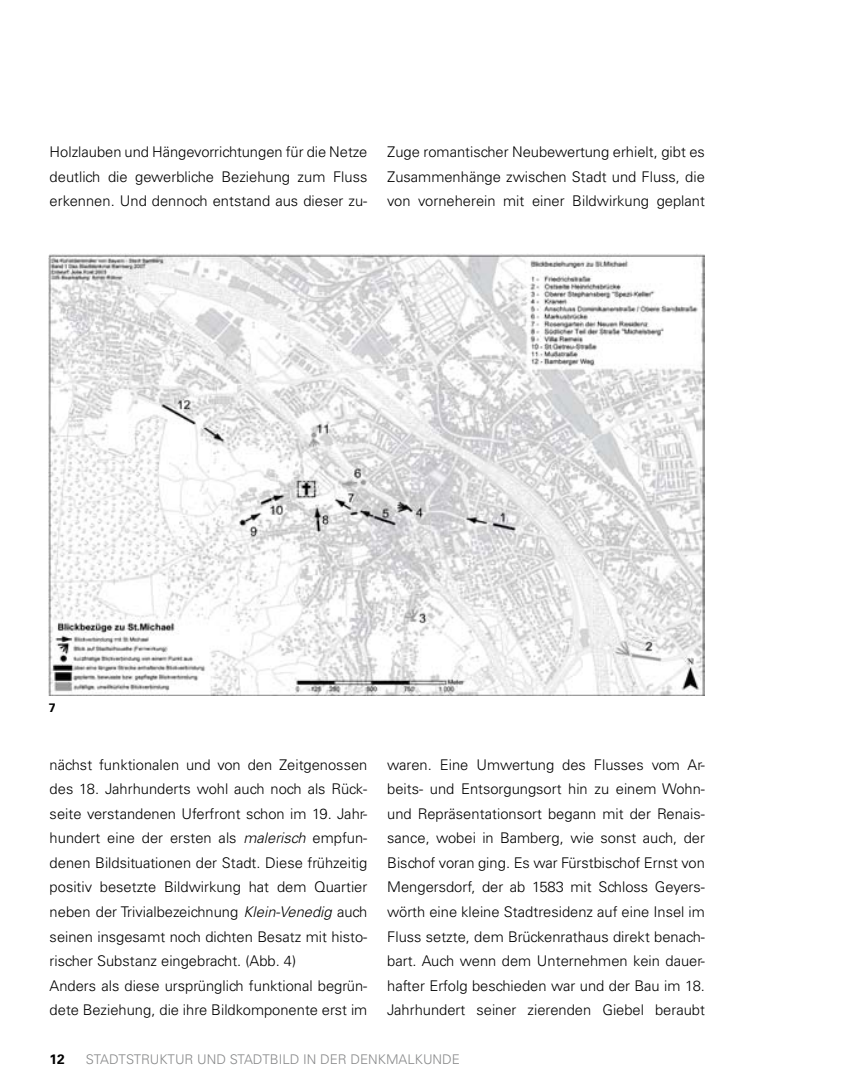
<style>
.page{position:relative;width:844px;height:1092px;background:#fff}
.page>*{position:absolute;margin:0;border:0;box-sizing:border-box;transform-origin:0 0}
.t1{font:300 14.7px/24.5px "Univers LT Std";color:#000;text-align:justify}
.t2{font:700 13.65px "Univers LT Std";color:#000}
.t3{font:300 13.3px "Univers LT Std";color:#878889}
.t4{font:700 12.25px "Univers LT Std";color:#000}
.s1{font-style:italic}
</style>
<div class="page">
<img style="left:49px;top:253px;width:655px;height:442px">
<p class="t1" style="left:50px;top:139px;width:319px">Holzlauben und Hängevorrichtungen für die Netze deutlich die gewerbliche Beziehung zum Fluss erkennen. Und dennoch entstand aus dieser zu-</p>
<p class="t1" style="left:387px;top:139px;width:319px">Zuge romantischer Neubewertung erhielt, gibt es Zusammenhänge zwischen Stadt und Fluss, die von vorneherein mit einer Bildwirkung geplant</p>
<p class="t4" style="left:49px;top:700px;width:8px">7</p>
<p class="t1" style="left:50px;top:752px;width:319px;text-align:left">nächst funktionalen und von den Zeitgenossen des 18. Jahrhunderts wohl auch noch als Rück&shy;seite verstandenen Uferfront schon im 19. Jahr&shy;hundert eine der ersten als <span class="s1">malerisch</span> empfun&shy;denen Bildsituationen der Stadt. Diese frühzeitig positiv besetzte Bildwirkung hat dem Quartier neben der Trivialbezeichnung <span class="s1">Klein-Venedig</span> auch seinen insgesamt noch dichten Besatz mit histo&shy;rischer Substanz eingebracht. (Abb. 4)<br>Anders als diese ursprünglich funktional begrün&shy;dete Beziehung, die ihre Bildkomponente erst im</p>
<p class="t2" style="left:50px;top:1051px;width:17px">12</p>
<p class="t3" style="left:86px;top:1051px;width:18px">Stadtstruktur</p>
<p class="t3" style="left:197px;top:1051px;width:49px">und Stadtbild</p>
<p class="t3" style="left:303px;top:1051px;width:27px">in der</p>
<p class="t3" style="left:350px;top:1051px;width:58px">Denkmalku</p>
<p class="t3" style="left:432px;top:1051px;width:19px">nde</p>
<p class="t1" style="left:387px;top:752px;width:319px">waren. Eine Umwertung des Flusses vom Ar&shy;beits- und Entsorgungsort hin zu einem Wohn&shy;und Repräsentationsort begann mit der Renais&shy;sance, wobei in Bamberg, wie sonst auch, der Bischof voran ging. Es war Fürstbischof Ernst von M engersdorf, der ab 1583 mit Schloss Geyers&shy;wörth eine kleine Stadtresidenz auf eine Insel im Fluss setzte, dem Brückenrathaus direkt benach&shy;bart. Auch wenn dem Unternehmen kein dauer&shy;hafter Erfolg beschieden war und der Bau im 18.<br>Jahrhundert seiner zierenden Giebel beraubt</p>
</div>
